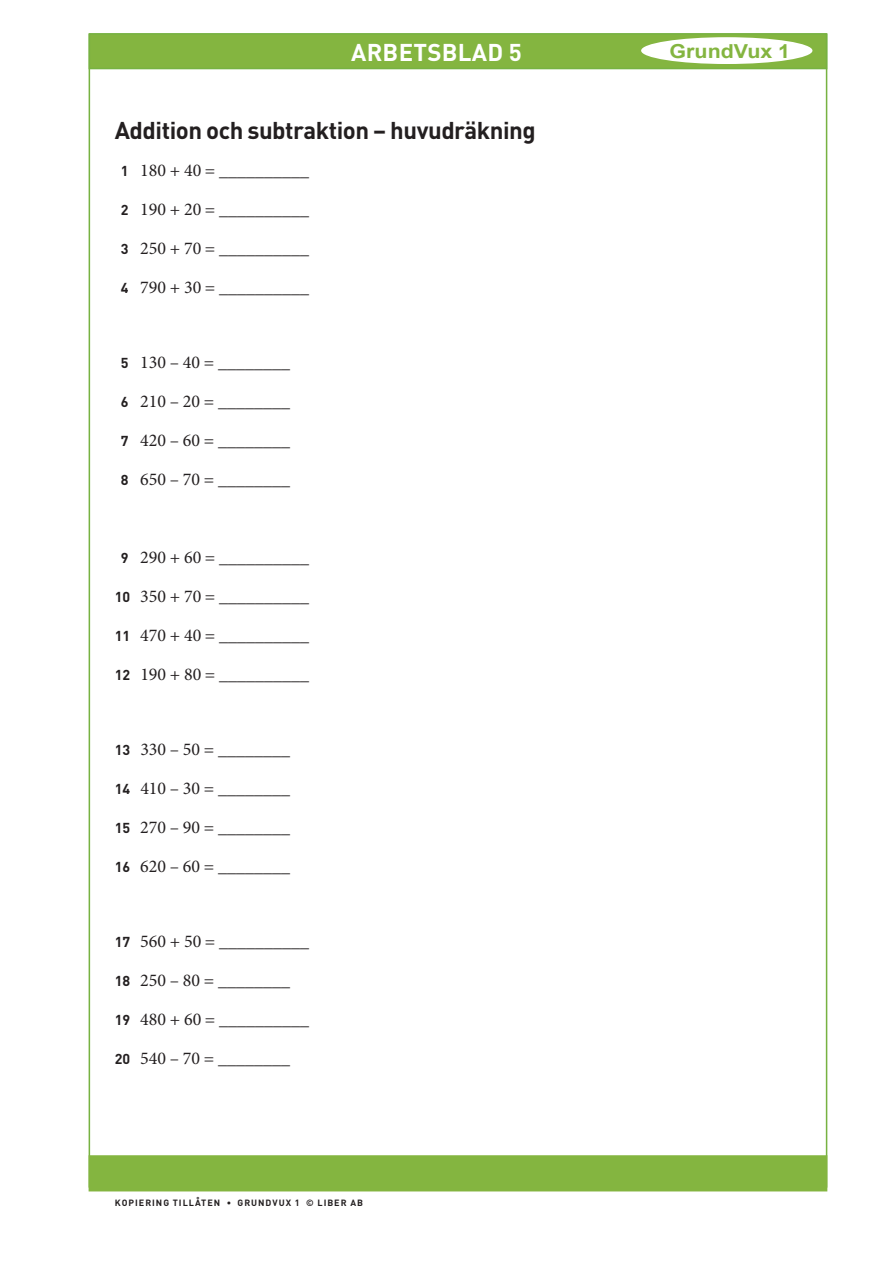
<style>
.page{position:relative;width:893px;height:1263px;background:#fff}
.page>*{position:absolute;margin:0;border:0;box-sizing:border-box;transform-origin:0 0}
.R_OH{font:700 24px "DIN Pro";letter-spacing:-.02em;color:#231f20}
.R_Kopiera2{font:700 24px "DIN Pro";letter-spacing:.01em;color:#fff}
.t1{font:700 19.2px "Arial";color:#84b540;scale:1.11 1}
.Uppgift{font:18px "Minion Pro";color:#231f20}
.Pagina_V{font:700 9px "DIN Pro";letter-spacing:.11em;color:#231f20}
.s1{font-family:"DIN Pro";font-weight:700;font-size:14.25px}
</style>
<div class="page">
<div style="left:89px;top:34px;width:738px;height:35px;background:#84b540"></div>
<div style="left:89px;top:33px;width:738px;height:36px;border:2px solid #77b242"></div>
<div style="left:89px;top:1156px;width:738px;height:35px;background:#84b540"></div>
<div style="left:89px;top:1155px;width:738px;height:36px;border:2px solid #84b540"></div>
<div style="left:641px;top:37px;width:171px;height:27px;background:#fff;border-radius:50%"></div>
<p class="R_Kopiera2" style="left:351px;top:36px;width:172px">ARBETSBLAD 5</p>
<p class="R_OH" style="left:115px;top:114px;width:422px">Addition och subtraktion – huvudräkning</p>
<p class="Uppgift" style="left:121px;top:158px;width:190px"><span class="s1">1</span> 180 + 40 = __________</p>
<p class="Uppgift" style="left:121px;top:197px;width:190px"><span class="s1">2</span> 190 + 20 = __________</p>
<p class="Uppgift" style="left:121px;top:236px;width:190px"><span class="s1">3</span> 250 + 70 = __________</p>
<p class="Uppgift" style="left:121px;top:275px;width:190px"><span class="s1">4</span> 790 + 30 = __________</p>
<p class="Uppgift" style="left:121px;top:350px;width:171px"><span class="s1">5</span> 130 – 40 = ________</p>
<p class="Uppgift" style="left:121px;top:389px;width:171px"><span class="s1">6</span> 210 – 20 = ________</p>
<p class="Uppgift" style="left:121px;top:428px;width:171px"><span class="s1">7</span> 420 – 60 = ________</p>
<p class="Uppgift" style="left:121px;top:467px;width:171px"><span class="s1">8</span> 650 – 70 = ________</p>
<p class="Uppgift" style="left:121px;top:545px;width:190px"><span class="s1">9</span> 290 + 60 = __________</p>
<p class="Uppgift" style="left:115px;top:584px;width:196px"><span class="s1">10</span> 350 + 70 = __________</p>
<p class="Uppgift" style="left:115px;top:623px;width:196px"><span class="s1">11</span> 470 + 40 = __________</p>
<p class="Uppgift" style="left:115px;top:662px;width:196px"><span class="s1">12</span> 190 + 80 = __________</p>
<p class="Uppgift" style="left:115px;top:737px;width:177px"><span class="s1">13</span> 330 – 50 = ________</p>
<p class="Uppgift" style="left:115px;top:776px;width:177px"><span class="s1">14</span> 410 – 30 = ________</p>
<p class="Uppgift" style="left:115px;top:815px;width:177px"><span class="s1">15</span> 270 – 90 = ________</p>
<p class="Uppgift" style="left:115px;top:854px;width:177px"><span class="s1">16</span> 620 – 60 = ________</p>
<p class="Uppgift" style="left:115px;top:929px;width:196px"><span class="s1">17</span> 560 + 50 = __________</p>
<p class="Uppgift" style="left:115px;top:968px;width:177px"><span class="s1">18</span> 250 – 80 = ________</p>
<p class="Uppgift" style="left:115px;top:1007px;width:196px"><span class="s1">19</span> 480 + 60 = __________</p>
<p class="Uppgift" style="left:115px;top:1046px;width:177px"><span class="s1">20</span> 540 – 70 = ________</p>
<p class="Pagina_V" style="left:115px;top:1196px;width:250px">KOPIERING TILLÅTEN • GRUNDVUX 1 © LIBER AB</p>
<p class="Pagina_V" style="left:115px;top:1201px;width:83px">HEJ © LIBER AB</p>
<p class="t1" style="left:670px;top:37px;width:110px">GrundVux 1</p>
</div>
